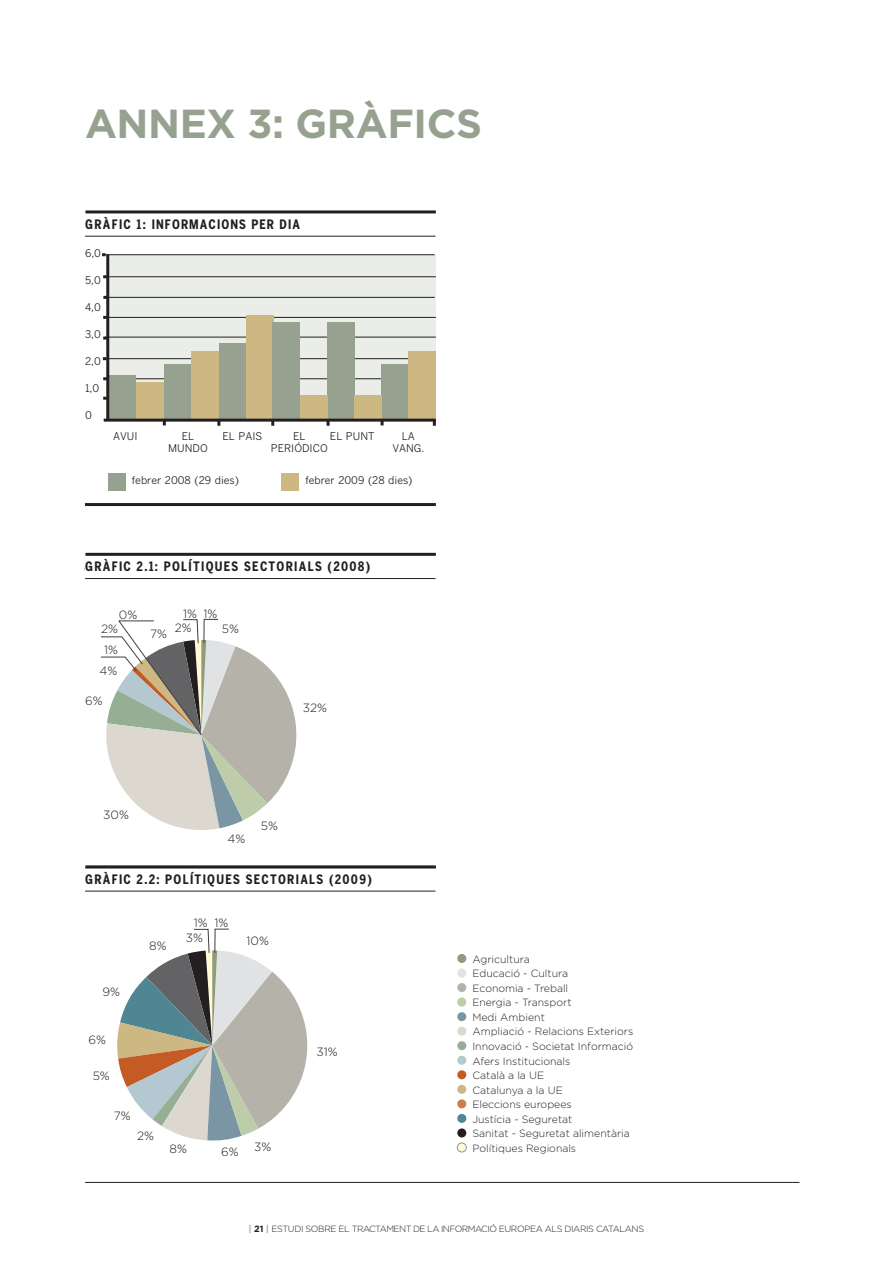
<style>
.page{position:relative;width:893px;height:1263px;background:#fff}
.page>*{position:absolute;margin:0;border:0;box-sizing:border-box;transform-origin:0 0}
.t1{font:700 40.5px "Gotham";letter-spacing:-.01em;color:#96a28f}
.t2{font:700 condensed 12.9px "Benton Gothic";letter-spacing:.1em;color:#231f20}
.t3{font:300 12px "Gotham";color:#231f20}
.t4{font:300 10.5px "Gotham";color:#231f20}
.t5{font:10.5px/12px "Benton Gothic";color:#231f20;text-align:center}
.t6{font:300 9px "Gotham";letter-spacing:-.04em;color:#231f20}
.s1{font-weight:700}
</style>
<div class="page">
<svg style="left:101px;top:619px;width:196px;height:211px"></svg>
<div style="left:457px;top:954px;width:9px;height:9px;background:#909c79;border-radius:50%"></div>
<div style="left:457px;top:1128px;width:9px;height:9px;background:#231f20;border-radius:50%"></div>
<div style="left:457px;top:968px;width:9px;height:9px;background:#e1e2e4;border-radius:50%"></div>
<div style="left:457px;top:983px;width:9px;height:9px;background:#b5b2a9;border-radius:50%"></div>
<div style="left:457px;top:997px;width:9px;height:9px;background:#bdcda9;border-radius:50%"></div>
<div style="left:457px;top:1012px;width:9px;height:9px;background:#7a95a3;border-radius:50%"></div>
<div style="left:457px;top:1027px;width:9px;height:9px;background:#dcd8d0;border-radius:50%"></div>
<div style="left:457px;top:1041px;width:9px;height:9px;background:#96ae94;border-radius:50%"></div>
<div style="left:457px;top:1056px;width:9px;height:9px;background:#b3c8d1;border-radius:50%"></div>
<div style="left:457px;top:1070px;width:9px;height:9px;background:#c45b25;border-radius:50%"></div>
<div style="left:457px;top:1085px;width:9px;height:9px;background:#cdb883;border-radius:50%"></div>
<div style="left:457px;top:1099px;width:9px;height:9px;background:#d07d4d;border-radius:50%"></div>
<div style="left:457px;top:1114px;width:9px;height:9px;background:#508693;border-radius:50%"></div>
<div style="left:457px;top:1143px;width:9px;height:9px;background:#fffbd6;border-radius:50%"></div>
<div style="left:457px;top:1143px;width:9px;height:9px;border:1px solid #939598;border-radius:50%"></div>
<svg style="left:117px;top:929px;width:191px;height:212px"></svg>
<hr style="left:85px;top:1182px;width:714px;height:1px;background:#231f20">
<hr style="left:85px;top:578px;width:350px;height:1px;background:#231f20">
<hr style="left:85px;top:553px;width:351px;height:3px;background:#231f20">
<hr style="left:85px;top:889px;width:351px;height:1px;background:#231f20">
<div style="left:85px;top:874px;width:350px;height:25px;background:#fff"></div>
<hr style="left:85px;top:891px;width:350px;height:1px;background:#231f20">
<hr style="left:85px;top:865px;width:351px;height:3px;background:#231f20">
<hr style="left:85px;top:503px;width:351px;height:3px;background:#231f20">
<div style="left:108px;top:255px;width:328px;height:163px;background:#eaede8"></div>
<hr style="left:105px;top:276px;width:331px;height:1px;background:#231f20">
<hr style="left:105px;top:297px;width:330px;height:1px;background:#231f20">
<hr style="left:105px;top:317px;width:331px;height:1px;background:#231f20">
<hr style="left:105px;top:337px;width:331px;height:1px;background:#231f20">
<hr style="left:105px;top:358px;width:331px;height:1px;background:#231f20">
<hr style="left:105px;top:378px;width:331px;height:1px;background:#231f20">
<hr style="left:104px;top:254px;width:331px;height:1px;background:#231f20">
<svg style="left:217px;top:422px;width:3px;height:4px"></svg>
<svg style="left:271px;top:422px;width:3px;height:4px"></svg>
<svg style="left:327px;top:422px;width:3px;height:4px"></svg>
<svg style="left:433px;top:422px;width:3px;height:4px"></svg>
<hr style="left:85px;top:236px;width:350px;height:1px;background:#231f20">
<hr style="left:85px;top:210px;width:351px;height:3px;background:#231f20">
<div style="left:109px;top:375px;width:27px;height:45px;background:#96a28f"></div>
<div style="left:136px;top:382px;width:28px;height:38px;background:#cdb883"></div>
<div style="left:164px;top:365px;width:27px;height:55px;background:#96a28f"></div>
<div style="left:381px;top:365px;width:27px;height:55px;background:#96a28f"></div>
<div style="left:191px;top:351px;width:28px;height:69px;background:#cdb883"></div>
<div style="left:408px;top:351px;width:28px;height:69px;background:#cdb883"></div>
<div style="left:219px;top:344px;width:27px;height:76px;background:#96a28f"></div>
<div style="left:246px;top:315px;width:27px;height:105px;background:#cdb883"></div>
<div style="left:273px;top:323px;width:27px;height:97px;background:#96a28f"></div>
<div style="left:327px;top:323px;width:28px;height:97px;background:#96a28f"></div>
<div style="left:300px;top:396px;width:27px;height:24px;background:#cdb883"></div>
<div style="left:354px;top:396px;width:28px;height:24px;background:#cdb883"></div>
<hr style="left:106px;top:254px;width:3px;height:166px;background:#231f20">
<hr style="left:104px;top:419px;width:332px;height:3px;background:#231f20">
<div style="left:108px;top:473px;width:17px;height:17px;background:#96a28f"></div>
<div style="left:282px;top:473px;width:17px;height:17px;background:#cdb883"></div>
<h1 class="t1" style="left:85px;top:100px;width:399px">ANNEX 3: GRÀFICS</h1>
<p class="t2" style="left:85px;top:217px;width:216px">GRÀFIC 1: INFORMACIONS PER DIA</p>
<p class="t5" style="left:85px;top:247px;width:18px">6,0</p>
<p class="t5" style="left:85px;top:274px;width:17px">5,0</p>
<p class="t5" style="left:85px;top:301px;width:17px">4,0</p>
<p class="t5" style="left:85px;top:328px;width:17px">3,0</p>
<p class="t5" style="left:85px;top:355px;width:17px">2,0</p>
<p class="t5" style="left:85px;top:382px;width:16px">1,0</p>
<p class="t5" style="left:85px;top:409px;width:8px">0</p>
<p class="t5" style="left:113px;top:430px;width:26px">avui</p>
<p class="t5" style="left:168px;top:430px;width:41px">EL<br>MUNDO</p>
<p class="t5" style="left:222px;top:430px;width:41px">EL PAIS</p>
<p class="t5" style="left:271px;top:430px;width:58px">EL<br>PERIÓDICO</p>
<p class="t5" style="left:330px;top:430px;width:46px">EL PU NT</p>
<p class="t5" style="left:392px;top:430px;width:34px">LA<br>VANG.</p>
<p class="t5" style="left:132px;top:474px;width:109px">febrer 2008 (29 dies)</p>
<p class="t5" style="left:305px;top:474px;width:109px">febrer 2009 (28 dies)</p>
<p class="t2" style="left:85px;top:559px;width:287px">GRÀFIC 2.1: POLÍTIQUES SECTORIALS (2008)</p>
<p class="t3" style="left:84px;top:562px;width:236px">gráfico 2.2: polítiques sectorials (2008)</p>
<p class="t3" style="left:119px;top:608px;width:20px">0%</p>
<p class="t3" style="left:150px;top:627px;width:18px">7%</p>
<p class="t3" style="left:183px;top:607px;width:36px">1% 1%</p>
<p class="t3" style="left:175px;top:621px;width:18px">2%</p>
<p class="t3" style="left:101px;top:622px;width:18px">2%</p>
<p class="t3" style="left:222px;top:622px;width:19px">5%</p>
<p class="t3" style="left:104px;top:643px;width:15px">1%</p>
<p class="t3" style="left:99px;top:664px;width:19px">4%</p>
<p class="t3" style="left:85px;top:695px;width:19px">6%</p>
<p class="t3" style="left:103px;top:808px;width:27px">30%</p>
<p class="t3" style="left:303px;top:701px;width:26px">32%</p>
<p class="t3" style="left:228px;top:832px;width:19px">4%</p>
<p class="t3" style="left:261px;top:819px;width:19px">5%</p>
<p class="t2" style="left:85px;top:871px;width:288px">GRÀFIC 2.2: POLÍTIQUES SECTORIALS (2009)</p>
<p class="t3" style="left:95px;top:872px;width:236px">gráfico 2.3: polítiques sectorials (2009)</p>
<p class="t3" style="left:194px;top:916px;width:36px">1% 1%</p>
<p class="t3" style="left:149px;top:940px;width:19px">8%</p>
<p class="t3" style="left:186px;top:931px;width:19px">3%</p>
<p class="t3" style="left:247px;top:934px;width:24px">10%</p>
<p class="t4" style="left:472px;top:953px;width:59px">agricultura</p>
<p class="t4" style="left:472px;top:968px;width:97px">Educació - cultura</p>
<p class="t3" style="left:102px;top:985px;width:19px">9%</p>
<p class="t4" style="left:472px;top:982px;width:97px">Economia - treball</p>
<p class="t4" style="left:472px;top:997px;width:101px">Energia - transport</p>
<p class="t4" style="left:472px;top:1011px;width:74px">medi ambient</p>
<p class="t3" style="left:89px;top:1033px;width:19px">6%</p>
<p class="t3" style="left:316px;top:1046px;width:23px">31%</p>
<p class="t4" style="left:472px;top:1026px;width:162px">ampliació - relacions Exteriors</p>
<p class="t4" style="left:472px;top:1040px;width:162px">innovació - societat informació</p>
<p class="t4" style="left:472px;top:1055px;width:100px">afers institucionals</p>
<p class="t3" style="left:93px;top:1069px;width:19px">5%</p>
<p class="t4" style="left:472px;top:1070px;width:73px">català a la uE</p>
<p class="t4" style="left:472px;top:1084px;width:92px">catalunya a la uE</p>
<p class="t3" style="left:114px;top:1110px;width:18px">7%</p>
<p class="t4" style="left:472px;top:1099px;width:101px">Eleccions europees</p>
<p class="t4" style="left:472px;top:1113px;width:101px">Justícia - seguretat</p>
<p class="t3" style="left:137px;top:1129px;width:18px">2%</p>
<p class="t3" style="left:170px;top:1142px;width:19px">8%</p>
<p class="t3" style="left:221px;top:1145px;width:19px">6%</p>
<p class="t3" style="left:254px;top:1140px;width:19px">3%</p>
<p class="t4" style="left:472px;top:1128px;width:159px">sanitat - seguretat alimentària</p>
<p class="t4" style="left:472px;top:1142px;width:105px">polítiques regionals</p>
<p class="t6" style="left:249px;top:1224px;width:397px">| <span class="s1">21</span> | Estudi sobre el tractament de la informació europea als diaris catalans</p>
</div>
